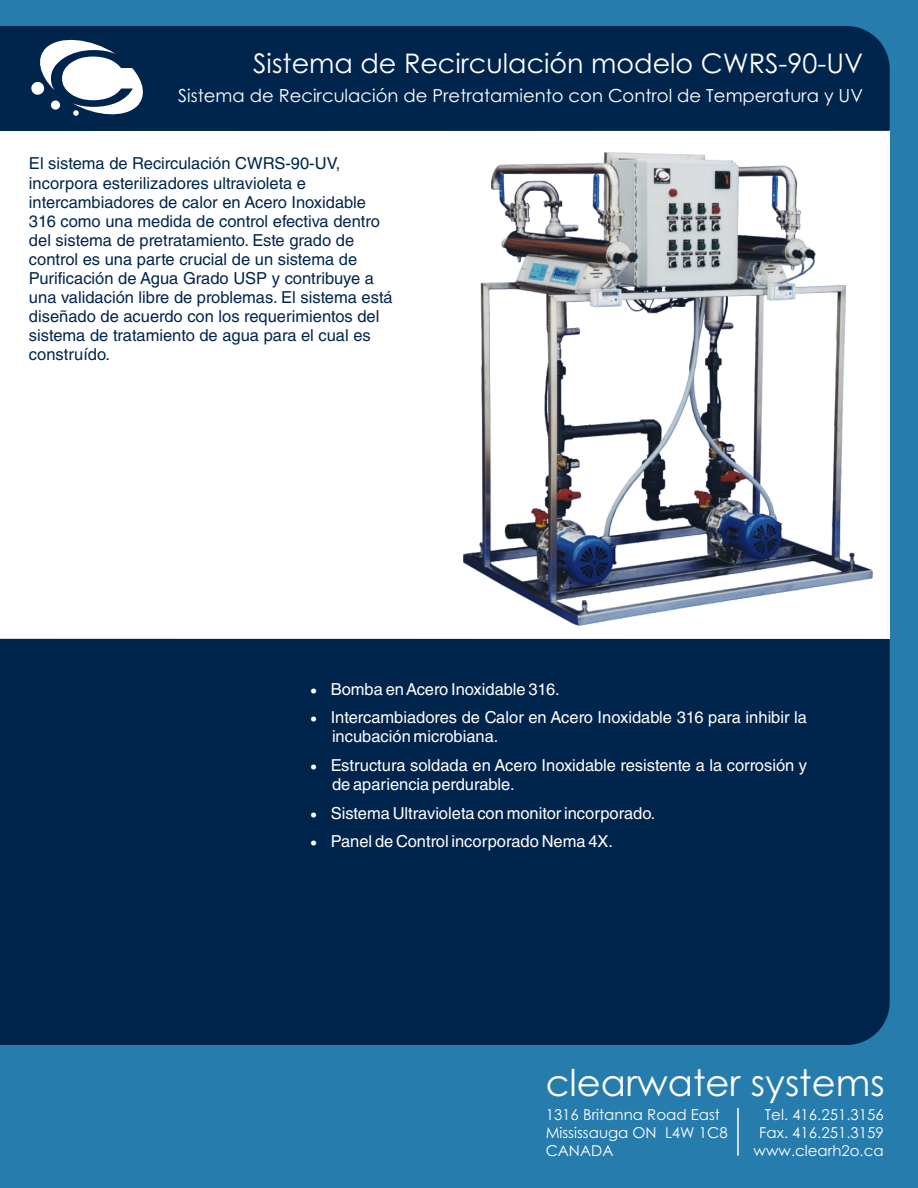
<style>
.page{position:relative;width:918px;height:1188px;background:#267cad}
.page>*{position:absolute;margin:0;border:0;box-sizing:border-box;transform-origin:0 0}
.t1{font:36.9px "Century Gothic";color:#fff}
.t2{font:27px "Century Gothic";color:#fff}
.t3{font:18px "Century Gothic";color:#fff}
.t4{font:16.5px/19px "Helvetica LT Std";color:#00254d}
.t5{font:16.5px/19px "Helvetica LT Std";color:#fff}
.t6{font:15px/17.9px "Century Gothic";color:#fff;text-align:right}
</style>
<div class="page">
<div style="left:0;top:131px;width:890px;height:508px;background:#fff"></div>
<div style="left:0;top:639px;width:890px;height:406px;background:#00254d"></div>
<div style="left:0;top:26px;width:890px;height:105px;background:#00254d"></div>
<hr style="left:737px;top:1108px;width:2px;height:48px;background:#fff">
<svg style="left:30px;top:35px;width:117px;height:83px;background:#72869c"></svg>
<img style="left:463px;top:152px;width:410px;height:473px">
<h2 class="t2" style="left:253px;top:52px;width:611px">Sistema de Recirculación modelo CWRS-90-UV</h2>
<p class="t3" style="left:178px;top:89px;width:686px">Sistema de Recirculación de Pretratamiento con Control de Temperatura y UV</p>
<p class="t4" style="left:29px;top:156px;width:365px">El sistema de Recirculación CWRS-90-UV, incorpora esterilizadores ultravioleta e intercambiadores de calor en Acero Inoxidable 316 como una medida de control efectiva dentro del sistema de pretratamiento. Este grado de control es una parte crucial de un sistema de Purificación de Agua Grado USP y contribuye a una validación libre de problemas. El sistema está diseñado de acuerdo con los requerimientos del sistema de tratamiento de agua para el cual es construído.</p>
<p class="t5" style="left:310px;top:681px;width:251px">• Bomba en Acero Inoxidable 316.</p>
<p class="t5" style="left:332px;top:710px;width:477px;text-indent:-22px">• Intercambiadores de Calor en Acero Inoxidable 316 para inhibir la incubación microbiana.</p>
<p class="t5" style="left:332px;top:758px;width:477px;text-indent:-22px">• Estructura soldada en Acero Inoxidable resistente a la corrosión y de apariencia perdurable.</p>
<p class="t5" style="left:310px;top:805px;width:347px">• Sistema Ultravioleta con monitor incorporado.</p>
<p class="t5" style="left:310px;top:834px;width:304px">• Panel de Control incorporado Nema 4X.</p>
<h1 class="t1" style="left:546px;top:1068px;width:341px">clearwater systems</h1>
<p class="t6" style="left:546px;top:1107px;width:183px;text-align:left">1316 Britanna Road East<br>Mississauga ON L4W 1C8<br>CANADA</p>
<p class="t6" style="left:754px;top:1107px;width:132px">Tel. 416.251.3156<br>Fax. 416.251.3159 www.clearh2o.ca</p>
</div>
